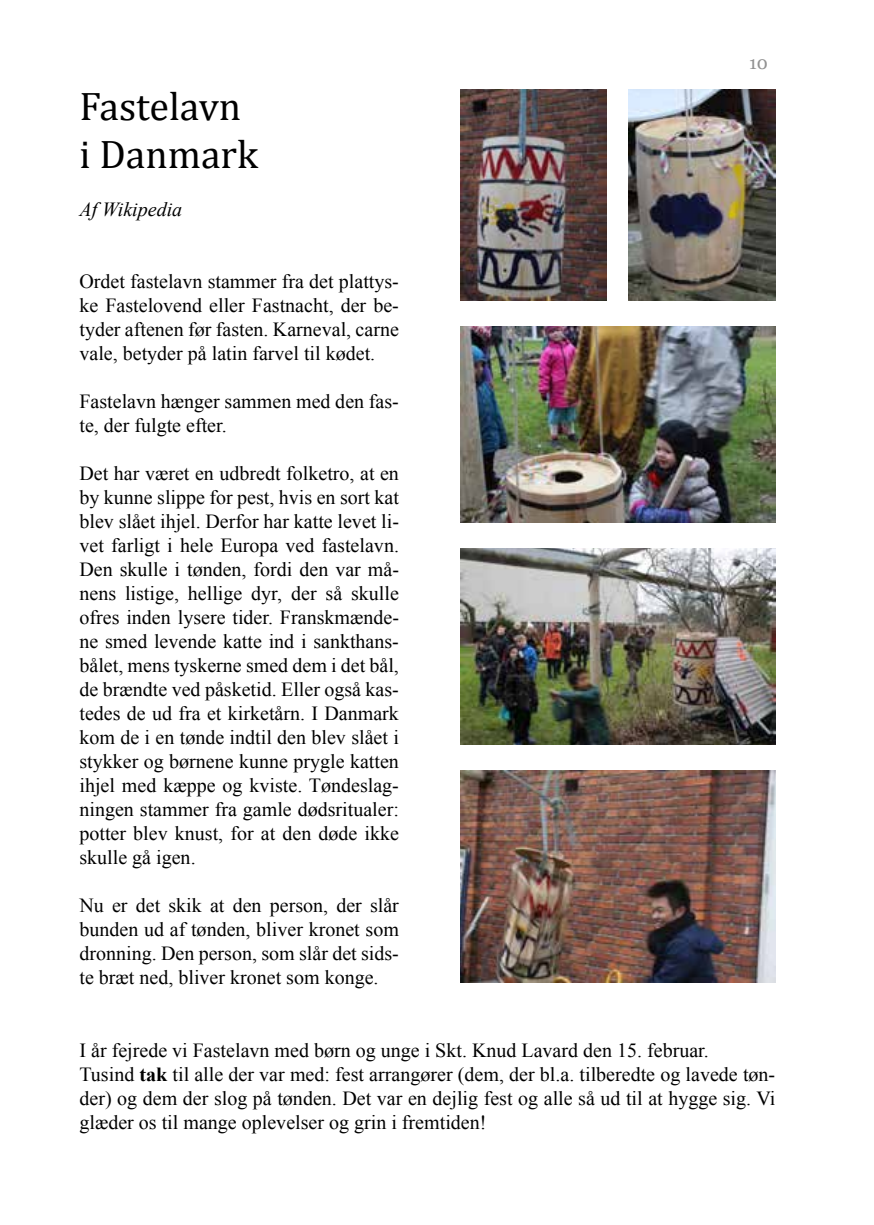
<style>
.page{position:relative;width:874px;height:1225px;background:#fff}
.page>*{position:absolute;margin:0;border:0;box-sizing:border-box;transform-origin:0 0}
.t1{font:40px/48px "Cambria";color:#000}
.t2{font:20px/24px "Times New Roman";color:#000;text-align:justify}
.t3{font:italic 20px "Times New Roman";color:#000}
.t4{font:18px "Georgia";color:#929292}
.s1{font-weight:700}
</style>
<div class="page">
<img style="left:628px;top:89px;width:146px;height:211px">
<img style="left:460px;top:326px;width:314px;height:197px">
<img style="left:460px;top:548px;width:314px;height:196px">
<img style="left:460px;top:770px;width:314px;height:212px">
<img style="left:460px;top:89px;width:146px;height:211px">
<h1 class="t1" style="left:79px;top:82px;width:180px">Fastelavn i Danmark</h1>
<p class="t3" style="left:79px;top:196px;width:104px">Af Wikipedia</p>
<p class="t2" style="left:79px;top:269px;width:321px">Ordet fastelavn stammer fra det plattys&shy;ke Fastelovend eller Fastnacht, der be&shy;tyder aftenen før fasten. Karneval, carne vale, betyder på latin farvel til kødet.</p>
<p class="t2" style="left:79px;top:389px;width:321px">Fastelavn hænger sammen med den fas&shy;te, der fulgte efter.</p>
<p class="t2" style="left:79px;top:461px;width:321px">Det har været en udbredt folketro, at en by kunne slippe for pest, hvis en sort kat blev slået ihjel. Derfor har katte levet li&shy;vet farligt i hele Europa ved fastelavn.<br>Den skulle i tønden, fordi den var må&shy;nens listige, hellige dyr, der så skulle ofres inden lysere tider. Franskmænde&shy;ne smed levende katte ind i sankthans&shy;bålet, mens tyskerne smed dem i det bål, de brændte ved påsketid. Eller også kas&shy;tedes de ud fra et kirketårn. I Danmark kom de i en tønde indtil den blev slået i stykker og børnene kunne prygle katten ihjel med kæppe og kviste. Tøndeslag&shy;ningen stammer fra gamle dødsritualer: potter blev knust, for at den døde ikke skulle gå igen.</p>
<p class="t2" style="left:79px;top:893px;width:321px">Nu er det skik at den person, der slår bunden ud af tønden, bliver kronet som dronning. Den person, som slår det sids&shy;te bræt ned, bliver kronet som konge.</p>
<p class="t4" style="left:748px;top:52px;width:20px">10</p>
<p class="t2" style="left:79px;top:1038px;width:697px;text-align:left">I år fejrede vi Fastelavn med børn og unge i Skt. Knud Lavard den 15. februar.<br>Tusind <span class="s1">tak</span> til alle der var med: fest arrangører (dem, der bl.a. tilberedte og lavede tøn&shy;der) og dem der slog på tønden. Det var en dejlig fest og alle så ud til at hygge sig. Vi glæder os til mange oplevelser og grin i fremtiden!</p>
</div>
